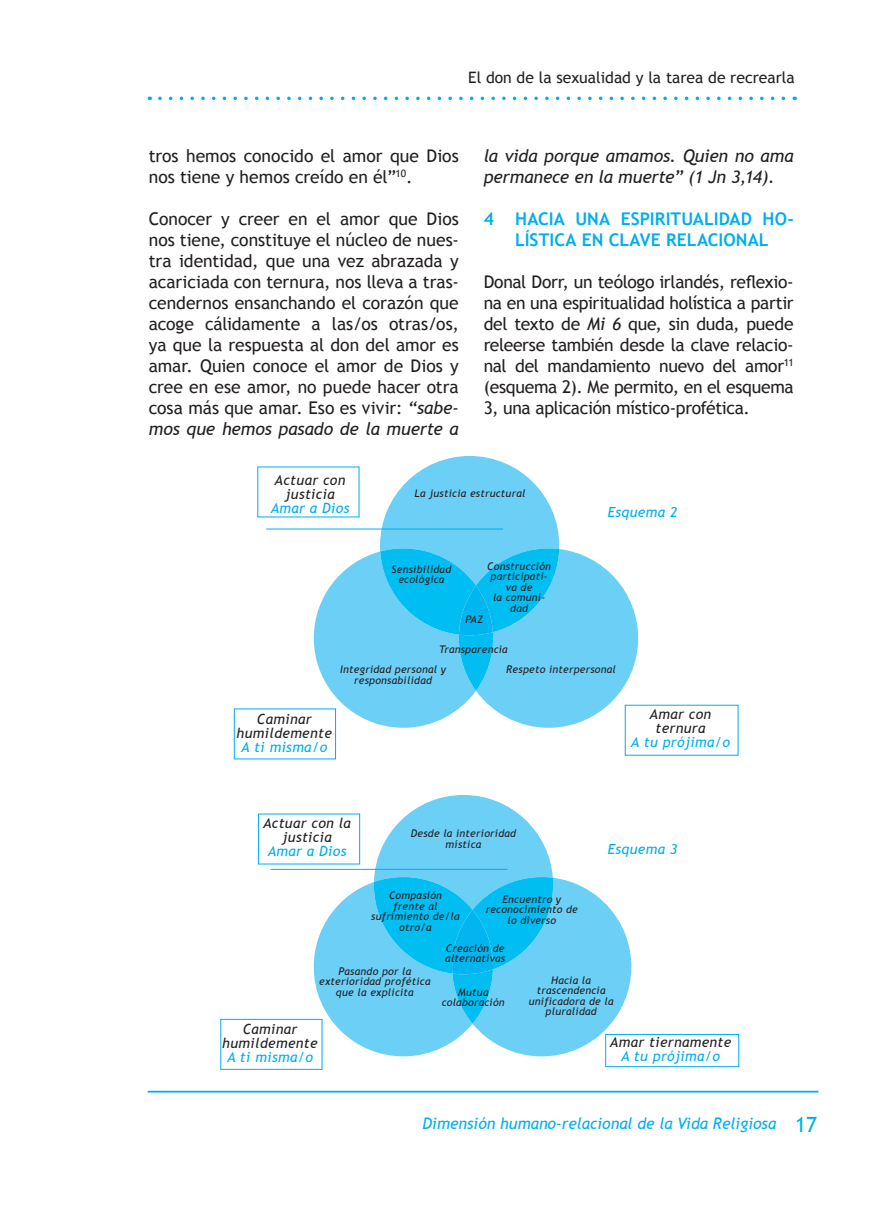
<style>
.page{position:relative;width:893px;height:1216px;background:#fff}
.page>*{position:absolute;margin:0;border:0;box-sizing:border-box;transform-origin:0 0}
.t1{font:17.5px/21px "Trebuchet MS";letter-spacing:-.005em;color:#231f20;text-align:justify}
.t2{font:italic 17.5px/21px "Trebuchet MS";letter-spacing:-.005em;color:#231f20}
.t3{font:700 17.5px/21px "Trebuchet MS";letter-spacing:.005em;color:#00aeef;text-align:center}
.t4{font:italic 15.75px "Trebuchet MS";color:#00aeef}
.t5{font:15.75px "Trebuchet MS";color:#231f20}
.t6{font:italic 14px/14px "Trebuchet MS";letter-spacing:.025em;color:#231f20;text-align:center}
.t7{font:italic 14px "Trebuchet MS";letter-spacing:.025em;color:#00aeef}
.t8{font:italic 10.5px/10.5px "Trebuchet MS";letter-spacing:.025em;color:#231f20;text-align:center}
.s1{font-style:italic}
.s2{font-style:normal;font-size:21px}
</style>
<div class="page">
<hr style="left:148px;top:1090px;width:670px;height:2px;background:#00aeef">
<svg style="left:160px;top:97px;width:635px;height:3px"></svg>
<svg style="left:314px;top:456px;width:324px;height:271px"></svg>
<svg style="left:314px;top:795px;width:317px;height:261px"></svg>
<hr style="left:270px;top:868px;width:237px;height:1px;background:#00aeef">
<div style="left:234px;top:708px;width:102px;height:51px;border:1px solid #00aeef"></div>
<div style="left:258px;top:813px;width:102px;height:51px;border:1px solid #00aeef"></div>
<div style="left:605px;top:1033px;width:134px;height:34px;border:1px solid #00aeef"></div>
<div style="left:220px;top:1018px;width:102px;height:51px;border:1px solid #00aeef"></div>
<hr style="left:266px;top:528px;width:237px;height:1px;background:#00aeef">
<p class="t5" style="left:468px;top:68px;width:328px">El don de la sexualidad y la tarea de recrearla</p>
<p class="t1" style="left:149px;top:145px;width:311px">tros hemos conocido el amor que Dios nos tiene y hemos creído en él”<sup>10</sup>.</p>
<p class="t1" style="left:149px;top:208px;width:312px">Conocer y creer en el amor que Dios nos tiene, constituye el núcleo de nues&shy;tra identidad, que una vez abrazada y acariciada con ternura, nos lleva a tras&shy;cendernos ensanchando el corazón que acoge cálidamente a las/os otras/os, ya que la respuesta al don del amor es amar. Quien conoce el amor de Dios y cree en ese amor, no puede hacer otra cosa más que amar. Eso es vivir: <span class="s1">“sabe&shy;mos que hemos pasado de la muerte a</span></p>
<p class="t2" style="left:484px;top:145px;width:311px">la vida porque amamos. Quien no ama permanece en la muerte” (1 Jn 3,14).</p>
<p class="t3" style="left:484px;top:208px;width:312px">4 HACIA UNA ESPIRITUALIDAD HO-<br>LÍSTICA EN CLAVE RELACIONAL</p>
<p class="t1" style="left:484px;top:271px;width:312px">Donal Dorr, un teólogo irlandés, reflexio&shy;na en una espiritualidad holística a partir del texto de <span class="s1">Mi 6</span> que, sin duda, puede releerse también desde la clave relacio&shy;nal del mandamiento nuevo del amor<sup>11 </sup>(esquema 2). Me permito, en el esquema 3, una aplicación místico-profética.</p>
<p class="t6" style="left:275px;top:473px;width:72px">Actuar con justicia</p>
<p class="t7" style="left:271px;top:499px;width:80px">Amar a Dios</p>
<p class="t8" style="left:415px;top:488px;width:112px">La justicia estructural</p>
<p class="t8" style="left:392px;top:563px;width:61px">Sensibilidad ecológica</p>
<p class="t8" style="left:487px;top:561px;width:65px">Construcción participati&shy;va de<br>la comuni&shy;dad</p>
<p class="t8" style="left:466px;top:614px;width:19px">PAZ</p>
<p class="t8" style="left:439px;top:644px;width:70px">Transparencia</p>
<p class="t7" style="left:608px;top:503px;width:71px">Esquema 2</p>
<p class="t8" style="left:340px;top:664px;width:107px">Integridad personal y</p>
<p class="t8" style="left:506px;top:664px;width:111px">Respeto interpersonal</p>
<p class="t8" style="left:354px;top:675px;width:79px">responsabilidad</p>
<p class="t6" style="left:237px;top:712px;width:97px">Caminar humildemente</p>
<p class="t7" style="left:241px;top:739px;width:87px">A ti misma/o</p>
<p class="t6" style="left:650px;top:707px;width:63px">Amar con ternura</p>
<p class="t7" style="left:631px;top:734px;width:101px">A tu prójima/o</p>
<p class="t6" style="left:263px;top:816px;width:89px">Actuar con la justicia</p>
<p class="t7" style="left:268px;top:842px;width:80px">Amar a Dios</p>
<p class="t8" style="left:411px;top:828px;width:107px">Desde la interioridad mística</p>
<p class="t8" style="left:371px;top:890px;width:90px">Compasión<br>frente al sufrimiento de/la otro/a</p>
<p class="t8" style="left:486px;top:893px;width:94px">Encuentro y reconocimiento de lo diverso</p>
<p class="t7" style="left:608px;top:840px;width:71px">Esquema 3</p>
<p class="t8" style="left:319px;top:965px;width:113px">Pasando por la exterioridad profética que la explicita</p>
<p class="t6" style="left:222px;top:1022px;width:97px">Caminar humildemente</p>
<p class="t7" style="left:227px;top:1048px;width:87px">A ti misma/o</p>
<p class="t8" style="left:445px;top:942px;width:61px;text-align:left">Creación de alternativas</p>
<p class="t8" style="left:442px;top:986px;width:65px">Mutua colaboración</p>
<p class="t8" style="left:529px;top:974px;width:86px">Hacia la trascendencia unificadora de la pluralidad</p>
<p class="t6" style="left:610px;top:1035px;width:123px">Amar tiernamente</p>
<p class="t7" style="left:621px;top:1047px;width:101px">A tu prójima/o</p>
<p class="t4" style="left:422px;top:1113px;width:396px">Dimensión humano-relacional de la Vida Religiosa <span class="s2">17</span></p>
</div>
